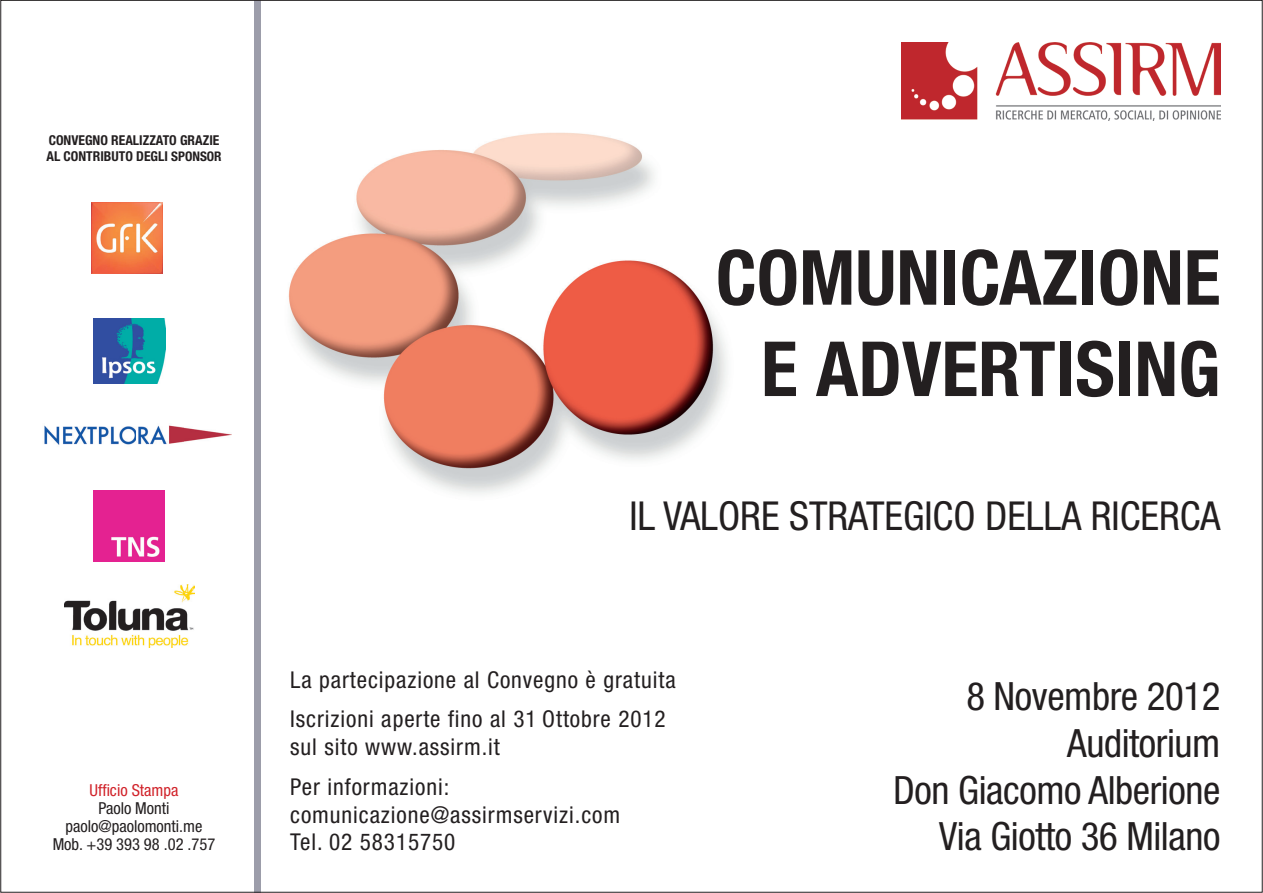
<style>
.page{position:relative;width:1263px;height:893px;background:#fff}
.page>*{position:absolute;margin:0;border:0;box-sizing:border-box;transform-origin:0 0}
.t1{font:700 condensed 76.2px/91.3px "Helvetica Neue";color:#231f20;text-align:center}
.t2{font:condensed 39.9px "Helvetica Neue";color:#231f20}
.t3{font:condensed 39px/46.8px "Helvetica Neue";letter-spacing:-.01em;color:#231f20;text-align:right}
.t4{font:condensed 23.25px/39.5px "Helvetica Neue";letter-spacing:.04em;color:#231f20}
.t5{font:condensed 16.5px/18px "Helvetica Neue";color:#231f20;text-align:center}
.t6{font:condensed 16.5px "Helvetica Neue";color:#d1232a}
.t7{font:700 condensed 13.65px/16.4px "Helvetica Neue";color:#231f20}
.s1{font-size:13.35px}
</style>
<div class="page">
<img style="left:44px;top:425px;width:187px;height:20px">
<img style="left:94px;top:490px;width:71px;height:71px">
<img style="left:65px;top:585px;width:129px;height:62px">
<img style="left:92px;top:203px;width:71px;height:71px">
<img style="left:93px;top:318px;width:72px;height:66px">
<img style="left:901px;top:43px;width:319px;height:77px">
<div style="left:254px;top:0;width:7px;height:893px;background:#9c9daa"></div>
<img style="left:288px;top:132px;width:439px;height:362px">
<p class="t7" style="left:46px;top:132px;width:177px">CONVEGNO REALIZZATO GRAZIE<br>AL CONTRIBUTO DEGLI <span class="s1">SPONSOR</span></p>
<p class="t6" style="left:90px;top:781px;width:90px">Ufficio Stampa</p>
<p class="t5" style="left:53px;top:799px;width:164px">Paolo Monti paolo@paolomonti.me<br>Mob. +39 393 98 .02 .757</p>
<h1 class="t1" style="left:716px;top:231px;width:506px">COMUNICAZIONE<br>E ADVERTISING</h1>
<h2 class="t2" style="left:629px;top:492px;width:593px">IL VALORE STRATEGICO DELLA RICERCA</h2>
<p class="t4" style="left:290px;top:660px;width:387px">La partecipazione al Convegno è gratuita<br>Iscrizioni aperte fino al 31 Ottobre 2012</p>
<p class="t4" style="left:290px;top:727px;width:211px">sul sito www.assirm.it<br>Per informazioni:</p>
<p class="t4" style="left:290px;top:800px;width:331px;line-height:27.9px">comunicazione@assirmservizi.com<br>Tel. 02 58315750</p>
<h3 class="t3" style="left:893px;top:673px;width:329px">8 Novembre 2012<br>Auditorium<br>Don Giacomo Alberione<br>Via Giotto 36 Milano</h3>
</div>
